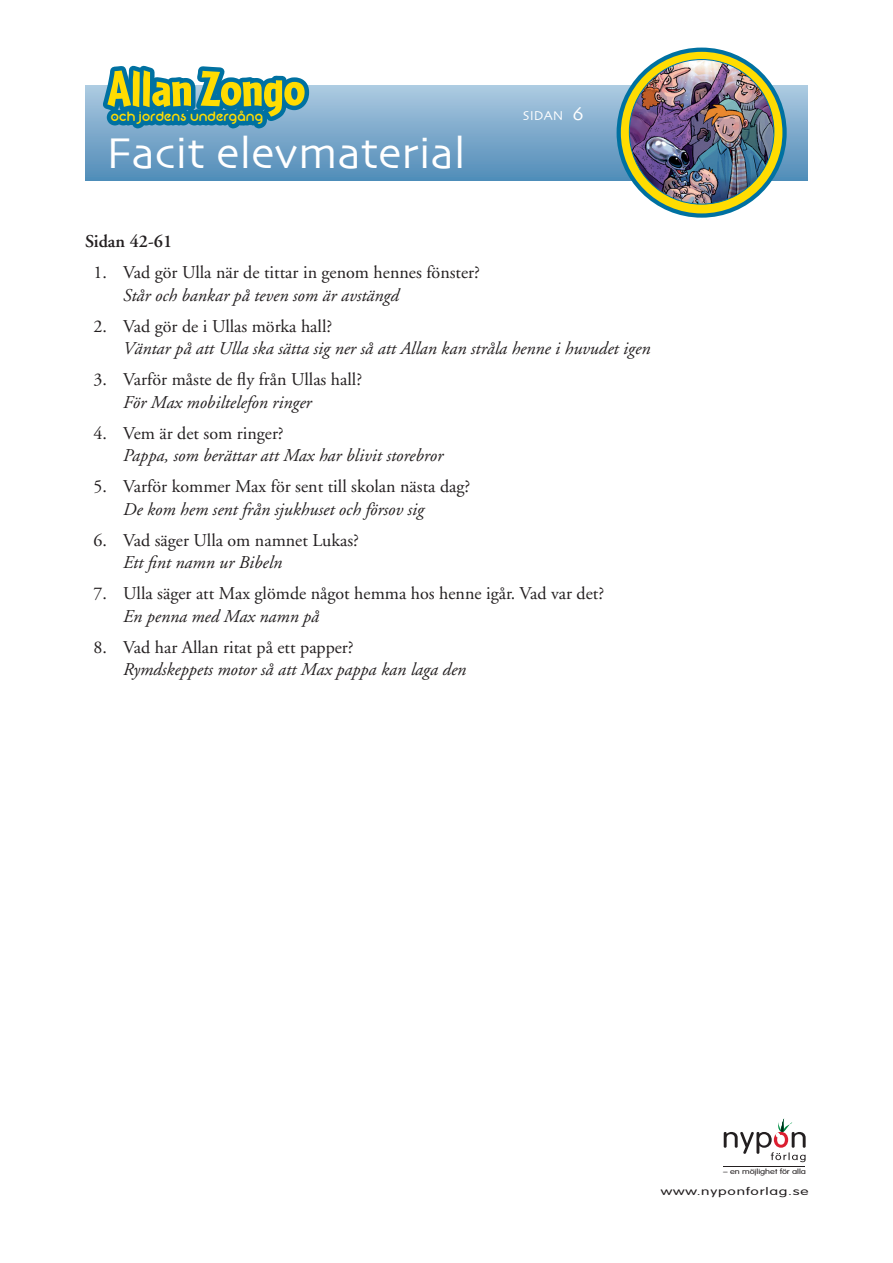
<style>
.page{position:relative;width:893px;height:1263px;background:#fff}
.page>*{position:absolute;margin:0;border:0;box-sizing:border-box;transform-origin:0 0}
.t1{font:900 52.5px "Cafeteria";color:#ffdc01}
.t2{font:45px "Skia";color:#fff}
.brødtekst_-_2mm_indr{font:18px/22.5px "Adobe Garamond";color:#231f20}
.brødtekst_-_2mm_indr-2{font:italic 18px/22.5px "Adobe Garamond";color:#231f20}
.brødtekst_fed{font:600 18px "Adobe Garamond";color:#231f20}
.t3{font:15px "Neon 80 s";letter-spacing:-.015em;color:#ffdc01}
.t4{font:13.5px "Skia";color:#fff}
.t5{font:300 10.5px "VAG Rounded";letter-spacing:.05em;color:#231f20;scale:1.48 1}
.t6{font:300 7.2px "VAG Rounded";letter-spacing:-.005em;color:#231f20;scale:1.28 1}
.s1{font-size:19.5px}
.s2{font-style:italic}
.s3{font-style:normal}
</style>
<div class="page">
<div style="left:85px;top:85px;width:723px;height:95px;background:linear-gradient(to bottom,#adcae1,#518cb8)"></div>
<svg style="left:724px;top:1118px;width:82px;height:44px"></svg>
<hr style="left:724px;top:1167px;width:81px;height:1px;background:#231f20">
<svg style="left:96px;top:65px;width:218px;height:77px;background:#4895ba"></svg>
<svg style="left:617px;top:48px;width:170px;height:170px;background:#1a7c98"></svg>
<div style="left:621px;top:52px;width:161px;height:161px;background:#ffdc01;border-radius:50%"></div>
<img style="left:629px;top:60px;width:145px;height:144px;border-radius:72px">
<h1 class="t1" style="left:107px;top:58px;width:200px">Allan Zongo</h1>
<p class="t3" style="left:111px;top:108px;width:154px">och jordens undergång</p>
<h2 class="t2" style="left:106px;top:126px;width:361px">Facit elevmaterial</h2>
<p class="t4" style="left:523px;top:107px;width:62px">SIDAN <span class="s1">6</span></p>
<p class="brødtekst_fed" style="left:85px;top:231px;width:89px">Sidan 42-61</p>
<p class="brødtekst_-_2mm_indr" style="left:123px;top:262px;width:358px;text-indent:-30px">1. Vad gör Ulla när de tittar in genom hennes fönster?<br><span class="s2">Står och bankar på teven som är avstängd</span></p>
<p class="brødtekst_-_2mm_indr-2" style="left:123px;top:315px;width:529px;text-indent:-30px"><span class="s3">2. Vad gör de i Ullas mörka hall?<br></span>Väntar på att Ulla ska sätta sig ner så att Allan kan stråla henne i huvudet igen</p>
<p class="brødtekst_-_2mm_indr" style="left:123px;top:369px;width:240px;text-indent:-30px">3. Varför måste de fly från Ullas hall?<br><span class="s2">För Max mobiltelefon ringer</span></p>
<p class="brødtekst_-_2mm_indr-2" style="left:123px;top:422px;width:322px;text-indent:-30px"><span class="s3">4. Vem är det som ringer?<br></span>Pappa, som berättar att Max har blivit storebror</p>
<p class="brødtekst_-_2mm_indr" style="left:123px;top:476px;width:348px;text-indent:-30px">5. Varför kommer Max för sent till skolan nästa dag?<br><span class="s2">De kom hem sent från sjukhuset och försov sig</span></p>
<p class="brødtekst_-_2mm_indr" style="left:123px;top:529px;width:237px;text-indent:-30px">6. Vad säger Ulla om namnet Lukas?<br><span class="s2">Ett fint namn ur Bibeln</span></p>
<p class="brødtekst_-_2mm_indr" style="left:123px;top:583px;width:482px;text-indent:-30px">7. Ulla säger att Max glömde något hemma hos henne igår. Vad var det?<br><span class="s2">En penna med Max namn på</span></p>
<p class="brødtekst_-_2mm_indr-2" style="left:123px;top:636px;width:344px;text-indent:-30px"><span class="s3">8. Vad har Allan ritat på ett papper?<br></span>Rymdskeppets motor så att Max pappa kan laga den</p>
<p class="t6" style="left:723px;top:1167px;width:66px">– en möjlighet för alla</p>
<p class="t5" style="left:661px;top:1185px;width:101px">www.nyponforlag.se</p>
</div>
